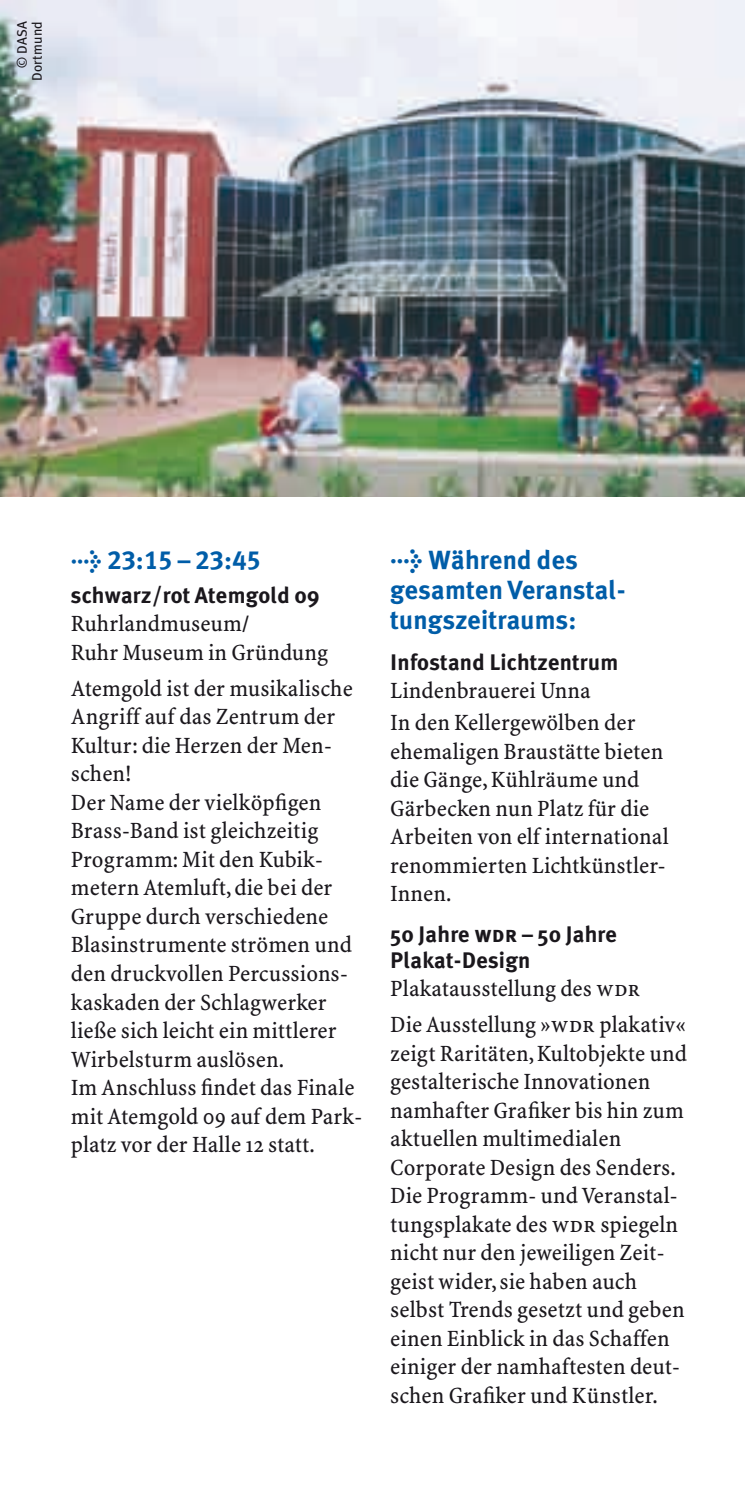
<style>
.page{position:relative;width:745px;height:1489px;background:#fff}
.page>*{position:absolute;margin:0;border:0;box-sizing:border-box;transform-origin:0 0}
.t1{font:700 26.25px/30px "Meta Plus";letter-spacing:.01em;color:#005da8}
.t2{font:26.25px "Meta Plus Bold Caps";letter-spacing:.01em;color:#005da8}
.t3{font:23.5px/28.5px "WDR Minion";letter-spacing:.005em;color:#1a171c}
.t4{font:700 22.5px/26px "Meta Plus";letter-spacing:.01em;color:#1a171c}
.t5{font:13.75px/15px "Meta Plus";letter-spacing:.015em;color:#1a171c;text-align:right}
.s1{font-family:"Meta Plus";font-weight:700;font-size:25px}
.s2{font-family:"Meta Plus Bold Caps";font-weight:400}
.s3{font-family:"WDR Minion Caps"}
</style>
<div class="page">
<img style="left:0;top:0;width:744px;height:496px">
<p class="t5" style="left:14px;top:81px;width:62px;rotate:-90deg">© DASA<br>Dortmund</p>
<p class="t2" style="left:71px;top:545px;width:191px"><span class="s1">&gt;</span> 23:15 – 23:45</p>
<p class="t4" style="left:71px;top:582px;width:250px">schwarz/rot Atemgold 09</p>
<p class="t3" style="left:71px;top:610px;width:258px">Ruhrlandmuseum/<br>Ruhr Museum in Gründung</p>
<p class="t3" style="left:71px;top:674px;width:292px">Atemgold ist der musikalische<br>Angriff auf das Zentrum der<br>Kultur: die Herzen der Men&shy;schen!<br>Der Name der vielköpfigen<br>Brass-Band ist gleichzeitig<br>Programm: Mit den Kubik&shy;metern Atemluft, die bei der<br>Gruppe durch verschiedene<br>Blasinstrumente strömen und den druckvollen Percussions&shy;kaskaden der Schlagwerker ließe sich leicht ein mittlerer<br>Wirbelsturm auslösen.<br>Im Anschluss findet das Finale mit Atemgold 09 auf dem Park&shy;platz vor der Halle 12 statt.</p>
<p class="t1" style="left:390px;top:545px;width:222px">&gt; Während des gesamten Veranstal&shy;tungs-zeitraums:</p>
<p class="t4" style="left:390px;top:648px;width:229px">Infostand Lichtzentrum</p>
<p class="t3" style="left:390px;top:674px;width:246px;line-height:32.2px">Lindenbrauerei Unna<br>In den Kellergewölben der</p>
<p class="t3" style="left:390px;top:737px;width:280px">ehemaligen Braustätte bieten die Gänge, Kühlräume und<br>Gärbecken nun Platz für die<br>Arbeiten von elf international renommierten Lichtkünstler-<br>Innen.</p>
<p class="t4" style="left:390px;top:920px;width:228px">50 Jahre <span class="s2">wdr</span> – 50 Jahre<br>Plakat-Design</p>
<p class="t3" style="left:390px;top:971px;width:297px;line-height:36px">Plakatausstellung des <span class="s3">wdr<br></span>Die Ausstellung »<span class="s3">wdr</span> plakativ«</p>
<p class="t3" style="left:390px;top:1039px;width:298px">zeigt Raritäten, Kultobjekte und gestalterische Innovationen namhafter Grafiker bis hin zum aktuellen multimedialen<br>Corporate Design des Senders.<br>Die Programm- und Veranstal&shy;tungsplakate des <span class="s3">wdr</span> spiegeln nicht nur den jeweiligen Zeit&shy;geist wider, sie haben auch selbst Trends gesetzt und geben einen Einblick in das Schaffen einiger der namhaftesten deut&shy;schen Grafiker und Künstler.</p>
</div>
